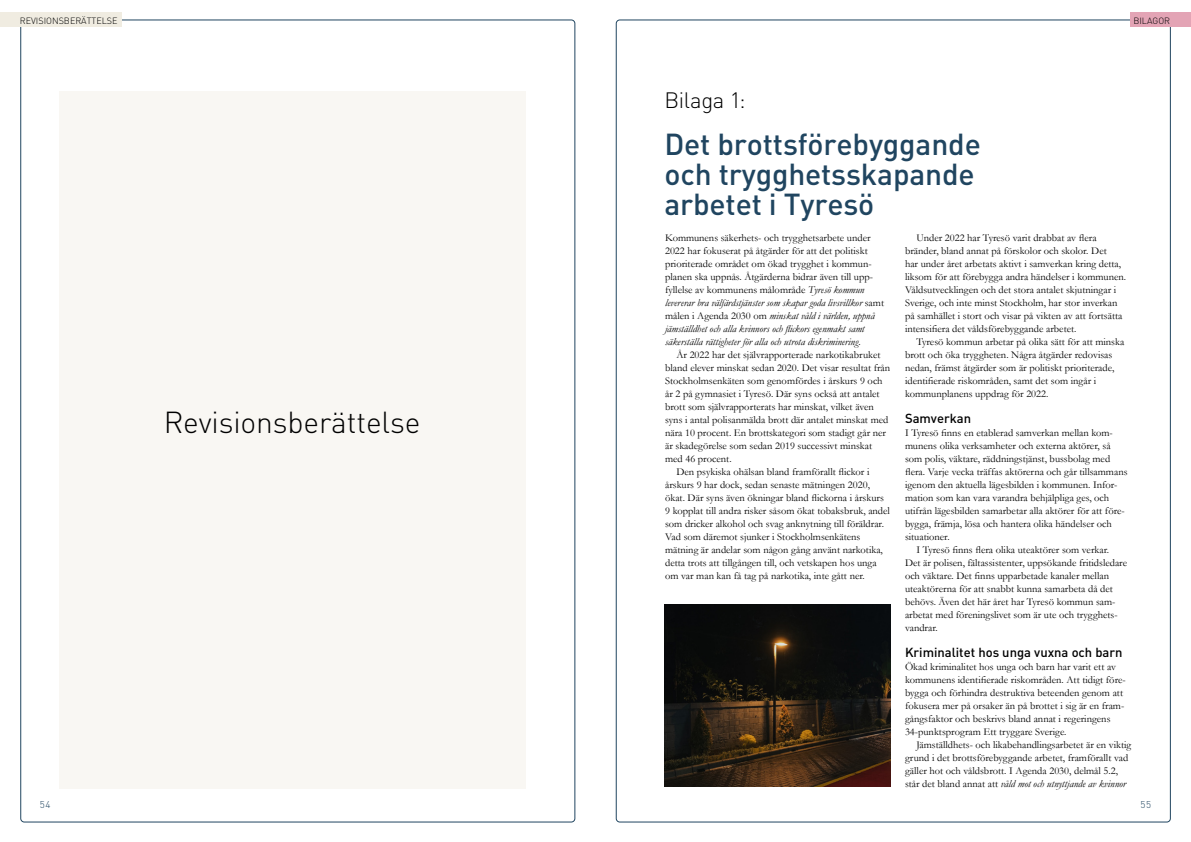
<style>
.page{position:relative;width:1191px;height:842px;background:#fff}
.page>*{position:absolute;margin:0;border:0;box-sizing:border-box;transform-origin:0 0}
.t1{font:500 30px/30px "DIN";letter-spacing:-.005em;color:#204560}
.t2{font:300 30px "DIN";letter-spacing:-.005em;color:#000}
.t3{font:300 22px "DIN";letter-spacing:-.015em;color:#000}
.t4{font:500 13px "DIN";color:#000}
.t5{font:10.5px/13px "Garamond";color:#000}
.t6{font:300 9.8px "DIN";color:#204560}
.t7{font:300 9px "DIN";color:#000}
.s1{font-style:italic}
</style>
<div class="page">
<div style="left:0;top:13px;width:121px;height:14px;background:#f0ece1"></div>
<img style="left:664px;top:605px;width:226px;height:182px">
<div style="left:1130px;top:13px;width:61px;height:14px;background:#e3a4b5"></div>
<div style="left:60px;top:91px;width:466px;height:697px;background:#f9f7f3"></div>
<p class="t7" style="left:20px;top:15px;width:99px">REVISIONSBERÄTTELSE</p>
<h1 class="t2" style="left:164px;top:404px;width:258px">Revisionsberättelse</h1>
<p class="t7" style="left:1133px;top:15px;width:38px">BILAGOR</p>
<h2 class="t3" style="left:664px;top:87px;width:83px">Bilaga 1:</h2>
<h1 class="t1" style="left:664px;top:128px;width:318px">Det brottsförebyggande och trygghetsskapande arbetet i Tyresö</h1>
<p class="t5" style="left:665px;top:231px;width:220px">Kommunens säkerhets- och trygghetsarbete under 2022 har fokuserat på åtgärder för att det politiskt prioriterade området om ökad trygghet i kommun&shy;planen ska uppnås. Åtgärderna bidrar även till upp&shy;fyllelse av kommunens målområde <span class="s1">Tyresö kommun levererar bra välfärdstjänster som skapar goda livsvillkor</span> samt målen i Agenda 2030 om <span class="s1">minskat våld i världen, uppnå jämställdhet och alla kvinnors och flickors egenmakt samt säkerställa rättigheter för alla och utrota diskriminering</span>.</p>
<p class="t5" style="left:676px;top:348px;width:205px">År 2022 har det självrapporterade narkotikabruket</p>
<p class="t5" style="left:665px;top:361px;width:227px">bland elever minskat sedan 2020. Det visar resultat från</p>
<p class="t5" style="left:665px;top:374px;width:219px">Stockholmsenkäten som genomfördes i årskurs 9 och</p>
<p class="t5" style="left:665px;top:387px;width:216px">år 2 på gymnasiet i Tyresö. Där syns också att antalet</p>
<p class="t5" style="left:665px;top:400px;width:210px">brott som självrapporterats har minskat, vilket även</p>
<p class="t5" style="left:665px;top:413px;width:225px">syns i antal polisanmälda brott där antalet minskat med</p>
<p class="t5" style="left:665px;top:426px;width:222px">nära 10 procent. En brottskategori som stadigt går ner</p>
<p class="t5" style="left:665px;top:439px;width:208px">är skadegörelse som sedan 2019 successivt minskat</p>
<p class="t5" style="left:665px;top:452px;width:68px">med 46 procent.</p>
<p class="t5" style="left:676px;top:465px;width:194px">Den psykiska ohälsan bland framförallt flickor i</p>
<p class="t5" style="left:665px;top:478px;width:206px">årskurs 9 har dock, sedan senaste mätningen 2020,</p>
<p class="t5" style="left:665px;top:491px;width:220px">ökat. Där syns även ökningar bland flickorna i årskurs</p>
<p class="t5" style="left:665px;top:504px;width:226px">9 kopplat till andra risker såsom ökat tobaksbruk, andel</p>
<p class="t5" style="left:665px;top:517px;width:220px">som dricker alkohol och svag anknytning till föräldrar.</p>
<p class="t5" style="left:665px;top:530px;width:197px">Vad som däremot sjunker i Stockholmsenkätens</p>
<p class="t5" style="left:665px;top:543px;width:219px">mätning är andelar som någon gång använt narkotika,</p>
<p class="t5" style="left:665px;top:556px;width:213px">detta trots att tillgången till, och vetskapen hos unga</p>
<p class="t5" style="left:665px;top:569px;width:201px">om var man kan få tag på narkotika, inte gått ner.</p>
<p class="t5" style="left:905px;top:231px;width:223px;text-indent:11px">Under 2022 har Tyresö varit drabbat av flera bränder, bland annat på förskolor och skolor. Det<br>har under året arbetats aktivt i samverkan kring detta, liksom för att förebygga andra händelser i kommunen.<br>Våldsutvecklingen och det stora antalet skjutningar i Sverige, och inte minst Stockholm, har stor inverkan på samhället i stort och visar på vikten av att fortsätta intensifiera det våldsförebyggande arbetet.</p>
<p class="t5" style="left:905px;top:335px;width:221px;text-indent:11px">Tyresö kommun arbetar på olika sätt för att minska brott och öka tryggheten. Några åtgärder redovisas nedan, främst åtgärder som är politiskt prioriterade, identifierade riskområden, samt det som ingår i kommunplanens uppdrag för 2022.</p>
<p class="t4" style="left:905px;top:410px;width:68px">Samverkan</p>
<p class="t5" style="left:905px;top:426px;width:209px">I Tyresö finns en etablerad samverkan mellan kom-</p>
<p class="t5" style="left:905px;top:439px;width:207px">munens olika verksamheter och externa aktörer, så</p>
<p class="t5" style="left:905px;top:452px;width:207px">som polis, väktare, räddningstjänst, bussbolag med</p>
<p class="t5" style="left:905px;top:465px;width:224px">flera. Varje vecka träffas aktörerna och går tillsammans</p>
<p class="t5" style="left:905px;top:478px;width:214px">igenom den aktuella lägesbilden i kommunen. Infor-</p>
<p class="t5" style="left:905px;top:491px;width:206px">mation som kan vara varandra behjälpliga ges, och</p>
<p class="t5" style="left:905px;top:504px;width:221px">utifrån lägesbilden samarbetar alla aktörer för att före-</p>
<p class="t5" style="left:905px;top:517px;width:208px">bygga, främja, lösa och hantera olika händelser och</p>
<p class="t5" style="left:905px;top:530px;width:46px">situationer.</p>
<p class="t5" style="left:916px;top:543px;width:194px">I Tyresö finns flera olika uteaktörer som verkar.</p>
<p class="t5" style="left:905px;top:556px;width:224px">Det är polisen, fältassistenter, uppsökande fritidsledare</p>
<p class="t5" style="left:905px;top:569px;width:205px">och väktare. Det finns upparbetade kanaler mellan</p>
<p class="t5" style="left:905px;top:582px;width:209px">uteaktörerna för att snabbt kunna samarbeta då det</p>
<p class="t5" style="left:905px;top:595px;width:212px">behövs. Även det här året har Tyresö kommun sam-</p>
<p class="t5" style="left:905px;top:608px;width:214px">arbetat med föreningslivet som är ute och trygghets-</p>
<p class="t5" style="left:905px;top:621px;width:34px">vandrar.</p>
<p class="t4" style="left:905px;top:644px;width:219px">Kriminalitet hos unga vuxna och barn</p>
<p class="t5" style="left:905px;top:660px;width:221px">Ökad kriminalitet hos unga och barn har varit ett av kommunens identifierade riskområden. Att tidigt före&shy;bygga och förhindra destruktiva beteenden genom att fokusera mer på orsaker än på brottet i sig är en fram&shy;gångsfaktor och beskrivs bland annat i regeringens 34-punktsprogram Ett tryggare Sverige.</p>
<p class="t5" style="left:905px;top:738px;width:228px;text-indent:11px">Jämställdhets- och likabehandlingsarbetet är en viktig grund i det brottsförebyggande arbetet, framförallt vad gäller hot och våldsbrott. I Agenda 2030, delmål 5.2, står det bland annat att <span class="s1">våld mot och utnyttjande av kvinnor</span></p>
<p class="t6" style="left:40px;top:798px;width:12px">54</p>
<p class="t6" style="left:1140px;top:798px;width:12px">55</p>
</div>
